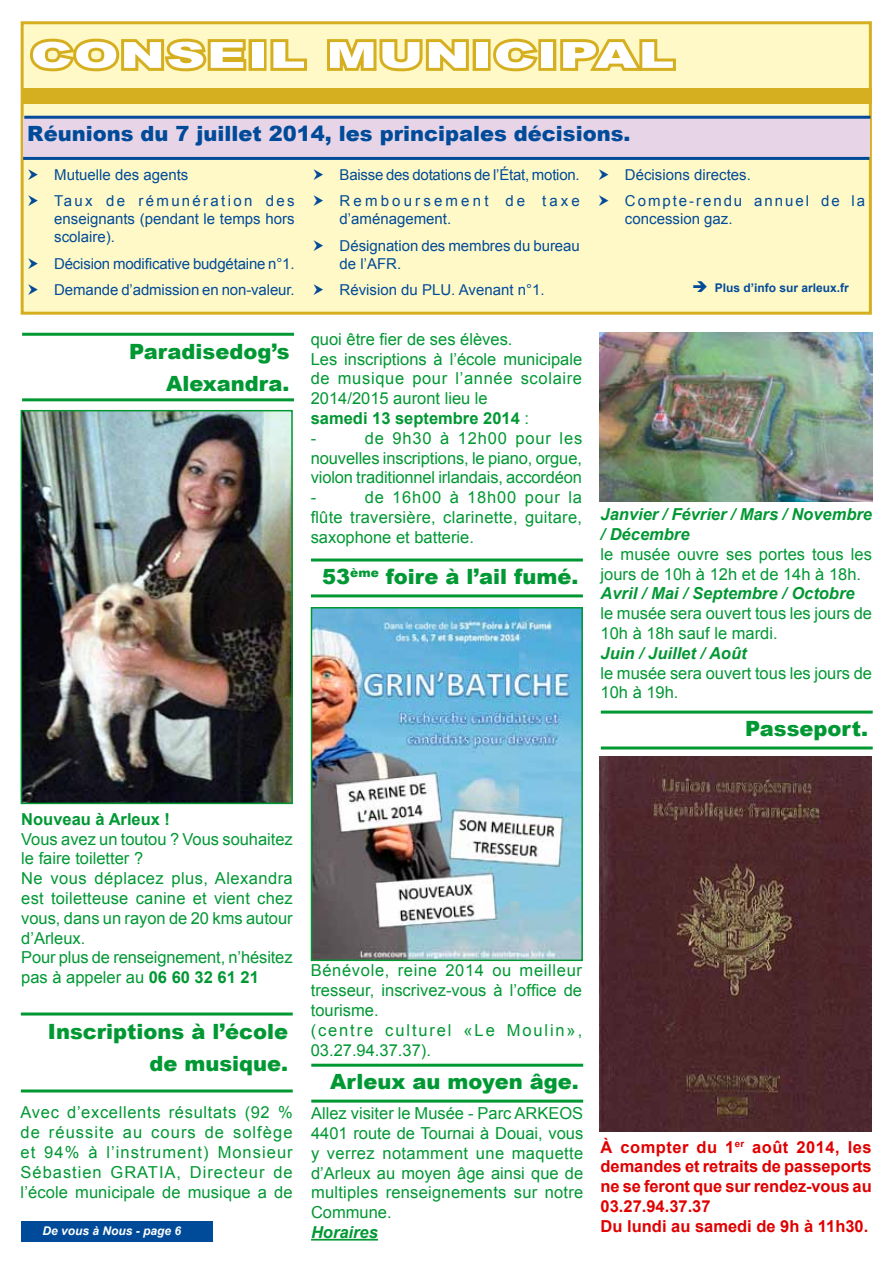
<style>
.page{position:relative;width:893px;height:1263px;background:#fff}
.page>*{position:absolute;margin:0;border:0;box-sizing:border-box;transform-origin:0 0}
.t1{font:900 36px "Arial";letter-spacing:.025em;color:#fff;scale:1.5 1}
.t2{font:900 21px/31.5px "Arial";color:#009833;text-align:right}
.t3{font:900 21px "Arial";color:#004b99}
.t4{font:16.5px/19.8px "Arial";color:#009833}
.t5{font:700 16.5px/19.8px "Arial";letter-spacing:-.005em;color:#e00000}
.t6{font:16.5px/19.8px "Arial";letter-spacing:.04em;color:#009833}
.t7{font:italic 700 16.5px/19.8px "Arial";color:#009833}
.t8{font:700 16.5px "Arial";color:#009833}
.t9{font:15px/26.5px "Arial";color:#004b99}
.t10{font:15px/26.5px "Arial";letter-spacing:.13em;color:#004b99}
.t11{font:15px/26.5px "Arial";letter-spacing:.155em;color:#004b99}
.t12{font:700 12px "Arial";color:#004b99}
.t13{font:italic 700 12px "Arial";color:#fff}
.s1{font-weight:700}
</style>
<div class="page">
<div style="left:21px;top:21px;width:851px;height:294px;background:#fff9c7;border:3px solid #d6af21"></div>
<div style="left:23px;top:117px;width:846px;height:40px;background:#e7d5e7"></div>
<hr style="left:24px;top:116px;width:846px;height:3px;background:#004b99">
<svg style="left:30px;top:38px;width:219px;height:34px"></svg>
<div style="left:249px;top:39px;width:17px;height:32px;border:6px solid #d6af21"></div>
<svg style="left:270px;top:39px;width:37px;height:32px"></svg>
<svg style="left:324px;top:21px;width:148px;height:51px"></svg>
<div style="left:473px;top:39px;width:18px;height:32px;border:6px solid #d6af21"></div>
<svg style="left:489px;top:38px;width:49px;height:34px"></svg>
<div style="left:538px;top:39px;width:18px;height:32px;border:6px solid #d6af21"></div>
<svg style="left:560px;top:39px;width:116px;height:32px"></svg>
<div style="left:21px;top:88px;width:851px;height:15px;background:#d6af21"></div>
<hr style="left:23px;top:157px;width:846px;height:3px;background:#004b99">
<div style="left:21px;top:1221px;width:192px;height:21px;background:#004b99"></div>
<img style="left:24px;top:413px;width:266px;height:388px">
<div style="left:21px;top:410px;width:272px;height:394px;border:2px solid #009833"></div>
<hr style="left:22px;top:333px;width:272px;height:3px;background:#009833">
<hr style="left:22px;top:398px;width:272px;height:3px;background:#009833">
<hr style="left:21px;top:1012px;width:272px;height:3px;background:#009833">
<hr style="left:21px;top:1089px;width:272px;height:3px;background:#009833">
<hr style="left:311px;top:558px;width:272px;height:3px;background:#009833">
<hr style="left:311px;top:594px;width:272px;height:3px;background:#009833">
<img style="left:314px;top:610px;width:266px;height:348px">
<div style="left:311px;top:607px;width:272px;height:354px;border:2px solid #009833"></div>
<hr style="left:311px;top:1064px;width:272px;height:3px;background:#009833">
<hr style="left:311px;top:1099px;width:272px;height:3px;background:#009833">
<img style="left:600px;top:333px;width:272px;height:168px">
<hr style="left:311px;top:1239px;width:67px;height:1px;background:#009833">
<img style="left:600px;top:756px;width:272px;height:375px">
<hr style="left:601px;top:711px;width:272px;height:3px;background:#009833">
<hr style="left:601px;top:746px;width:272px;height:3px;background:#009833">
<h1 class="t1" style="left:30px;top:29px;width:431px">CONSEIL MUNICIPAL</h1>
<p class="t3" style="left:27px;top:118px;width:605px">Réunions du 7 juillet 2014, les principales décisions.</p>
<p class="t11" style="left:54px;top:162px;width:242px">Mutuelle des agents<br>Taux de rémunération des</p>
<p class="t9" style="left:54px;top:210px;width:242px;line-height:18px">enseignants (pendant le temps hors scolaire).</p>
<p class="t9" style="left:54px;top:251px;width:242px">Décision modificative budgétaine n°1.<br>Demande d’admission en non-valeur.</p>
<p class="t2" style="left:129px;top:335px;width:162px">Paradisedog’s<br>Alexandra.</p>
<p class="t9" style="left:340px;top:162px;width:242px">Baisse des dotations de l’État, motion.<br>Remboursement de taxe</p>
<p class="t9" style="left:340px;top:206px;width:242px">d’aménagement.<br>Désignation des membres du bureau</p>
<p class="t9" style="left:340px;top:251px;width:207px">de l’AFR.<br>Révision du PLU. Avenant n°1.</p>
<p class="t4" style="left:311px;top:329px;width:273px">quoi être fier de ses élèves.<br>Les inscriptions à l’école municipale de musique pour l’année scolaire<br>2014/2015 auront lieu le<br><span class="s1">samedi 13 septembre 2014</span> :<br>-</p>
<p class="t4" style="left:311px;top:428px;width:273px;text-align:justify;text-indent:54px">de 9h30 à 12h00 pour les nouvelles inscriptions, le piano, orgue, violon traditionnel irlandais, accordéon -</p>
<p class="t4" style="left:311px;top:488px;width:273px;text-align:justify;text-indent:54px">de 16h00 à 18h00 pour la flûte traversière, clarinette, guitare, saxophone et batterie.</p>
<p class="t2" style="left:322px;top:560px;width:258px">53<sup>ème</sup> foire à l’ail fumé.</p>
<p class="t10" style="left:625px;top:162px;width:242px">Décisions directes.<br>Compte-rendu annuel de la</p>
<p class="t9" style="left:625px;top:206px;width:109px">concession gaz.</p>
<p class="t12" style="left:692px;top:280px;width:158px">➔ Plus d’info sur arleux.fr</p>
<p class="t7" style="left:601px;top:505px;width:273px">Janvier / Février / Mars / Novembre / Décembre</p>
<p class="t4" style="left:601px;top:544px;width:273px">le musée ouvre ses portes tous les jours de 10h à 12h et de 14h à 18h.</p>
<p class="t7" style="left:601px;top:584px;width:256px">Avril / Mai / Septembre / Octobre</p>
<p class="t4" style="left:601px;top:604px;width:273px">le musée sera ouvert tous les jours de<br>10h à 18h sauf le mardi.</p>
<p class="t7" style="left:601px;top:644px;width:148px">Juin / Juillet / Août</p>
<p class="t4" style="left:601px;top:663px;width:273px">le musée sera ouvert tous les jours de<br>10h à 19h.</p>
<p class="t2" style="left:745px;top:712px;width:125px">Passeport.</p>
<p class="t8" style="left:21px;top:808px;width:150px">Nouveau à Arleux !</p>
<p class="t4" style="left:21px;top:829px;width:273px">Vous avez un toutou ? Vous souhaitez le faire toiletter ?<br>Ne vous déplacez plus, Alexandra est toiletteuse canine et vient chez vous, dans un rayon de 20 kms autour d’Arleux.<br>Pour plus de renseignement, n’hésitez pas à appeler au <span class="s1">06 60 32 61 21</span></p>
<p class="t2" style="left:48px;top:1015px;width:242px">Inscriptions à l’école de musique.</p>
<p class="t4" style="left:21px;top:1103px;width:274px;text-align:justify">Avec d’excellents résultats (92 % de réussite au cours de solfège et 94% à l’instrument) Monsieur Sébastien GRATIA, Directeur de l’école municipale de musique a de</p>
<p class="t13" style="left:43px;top:1223px;width:140px">De vous à Nous - page 6</p>
<p class="t6" style="left:311px;top:961px;width:273px">Bénévole, reine 2014 ou meilleur tresseur, inscrivez-vous à l’office de tourisme.<br>(centre culturel «Le Moulin»,<br>03.27.94.37.37).</p>
<p class="t2" style="left:330px;top:1065px;width:250px">Arleux au moyen âge.</p>
<p class="t4" style="left:311px;top:1103px;width:274px;text-align:justify">Allez visiter le Musée - Parc ARKEOS 4401 route de Tournai à Douai, vous y verrez notamment une maquette d’Arleux au moyen âge ainsi que de multiples renseignements sur notre Commune.</p>
<p class="t7" style="left:311px;top:1223px;width:68px">Horaires</p>
<p class="t5" style="left:601px;top:1137px;width:273px">À compter du 1<sup>er</sup> août 2014, les demandes et retraits de passeports ne se feront que sur rendez-vous au<br>03.27.94.37.37<br>Du lundi au samedi de 9h à 11h30.</p>
</div>
